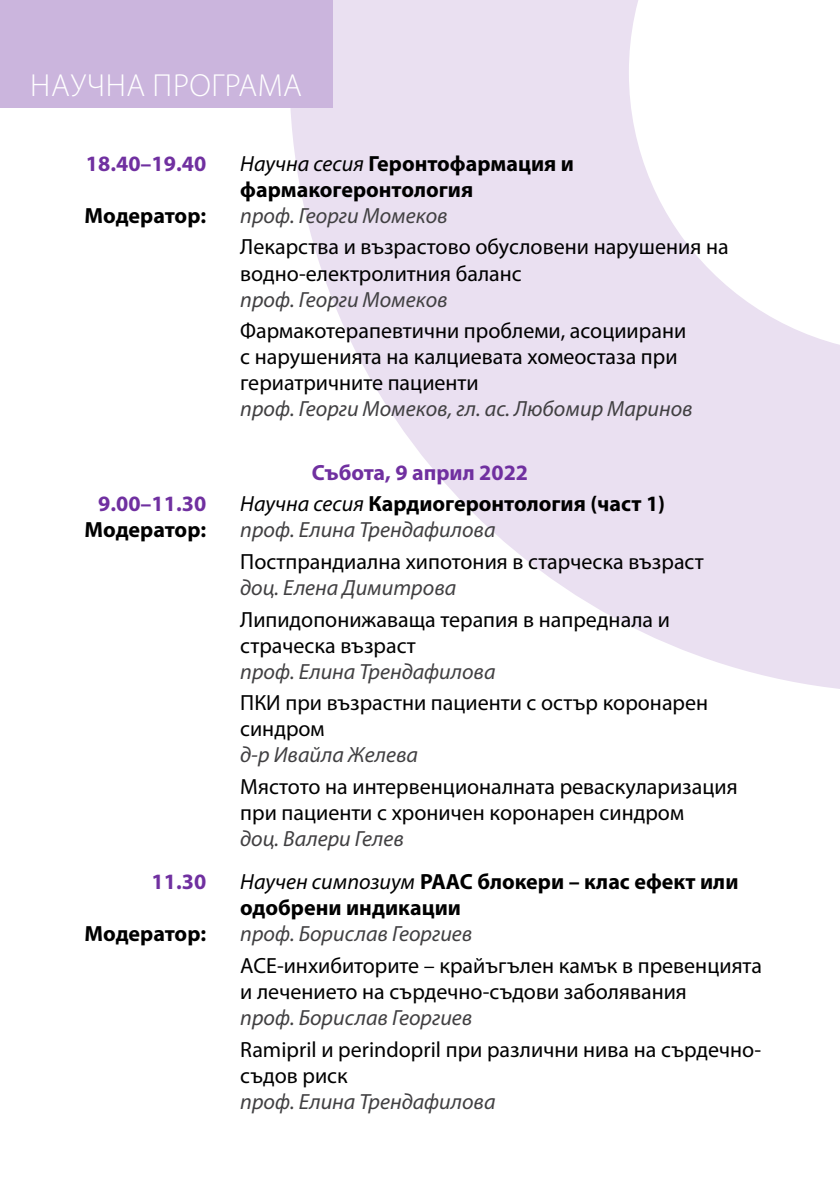
<style>
.page{position:relative;width:840px;height:1191px;background:#fff}
.page>*{position:absolute;margin:0;border:0;box-sizing:border-box;transform-origin:0 0}
.t1{font:300 32px "Myriad Pro";letter-spacing:.02em;color:#fff}
.t2{font:22px/26px "Myriad Pro";color:#000}
.t3{font:italic 22px "Myriad Pro";color:#414042}
.t4{font:700 22px/26px "Myriad Pro";color:#000}
.t5{font:700 22px "Myriad Pro";color:#7030a0}
.s1{font-weight:400;font-style:italic}
</style>
<div class="page">
<svg style="left:290px;top:0;width:549px;height:689px;fill:#eae0f1"></svg>
<div style="left:0;top:0;width:332px;height:108px;background:#cbb5dd"></div>
<h1 class="t1" style="left:30px;top:66px;width:273px">НАУЧНА ПРОГРАМА</h1>
<p class="t5" style="left:86px;top:149px;width:122px">18.40–19.40</p>
<p class="t4" style="left:240px;top:150px;width:335px"><span class="s1">Научна сесия</span> Геронтофармация и фармакогеронтология</p>
<p class="t4" style="left:85px;top:202px;width:123px">Модератор:</p>
<p class="t3" style="left:240px;top:202px;width:209px">проф. Георги Момеков</p>
<p class="t2" style="left:240px;top:234px;width:490px">Лекарства и възрастово обусловени нарушения на водно-електролитния баланс</p>
<p class="t3" style="left:240px;top:285px;width:209px">проф. Георги Момеков</p>
<p class="t2" style="left:240px;top:317px;width:447px">Фармакотерапевтични проблеми, асоциирани с нарушенията на калциевата хомеостаза при гериатричните пациенти</p>
<p class="t3" style="left:240px;top:395px;width:454px">проф. Георги Момеков, гл. ас. Любомир Маринов</p>
<p class="t5" style="left:311px;top:458px;width:218px">Събота, 9 април 2022</p>
<p class="t5" style="left:98px;top:489px;width:109px">9.00–11.30</p>
<p class="t4" style="left:240px;top:490px;width:426px"><span class="s1">Научна сесия</span> Кардиогеронтология (част 1)</p>
<p class="t4" style="left:85px;top:516px;width:123px">Модератор:</p>
<p class="t3" style="left:240px;top:516px;width:257px">проф. Елина Трендафилова</p>
<p class="t2" style="left:240px;top:548px;width:465px">Постпрандиална хипотония в старческа възраст</p>
<p class="t3" style="left:240px;top:574px;width:217px">доц. Елена Димитрова</p>
<p class="t2" style="left:240px;top:606px;width:431px">Липидопонижаваща терапия в напреднала и страческа възраст</p>
<p class="t3" style="left:240px;top:658px;width:257px">проф. Елина Трендафилова</p>
<p class="t2" style="left:240px;top:689px;width:469px">ПКИ при възрастни пациенти с остър коронарен синдром</p>
<p class="t3" style="left:240px;top:741px;width:179px">д-р Ивайла Желева</p>
<p class="t2" style="left:240px;top:773px;width:498px">Мястото на интервенционалната реваскуларизация при пациенти с хроничен коронарен синдром</p>
<p class="t3" style="left:240px;top:825px;width:165px">доц. Валери Гелев</p>
<p class="t5" style="left:151px;top:867px;width:56px">11.30</p>
<p class="t4" style="left:240px;top:868px;width:499px"><span class="s1">Научен симпозиум</span> РААС блокери – клас ефект или одобрени индикации</p>
<p class="t4" style="left:85px;top:920px;width:123px">Модератор:</p>
<p class="t3" style="left:240px;top:920px;width:233px">проф. Борислав Георгиев</p>
<p class="t2" style="left:240px;top:952px;width:523px">АСЕ-инхибиторите – крайъгълен камък в превенцията и лечението на сърдечно-съдови заболявания</p>
<p class="t3" style="left:240px;top:1004px;width:233px">проф. Борислав Георгиев</p>
<p class="t2" style="left:240px;top:1036px;width:522px">Ramipril и perindopril при различни нива на сърдечно&shy;съдов риск</p>
<p class="t3" style="left:240px;top:1087px;width:257px">проф. Елина Трендафилова</p>
</div>
